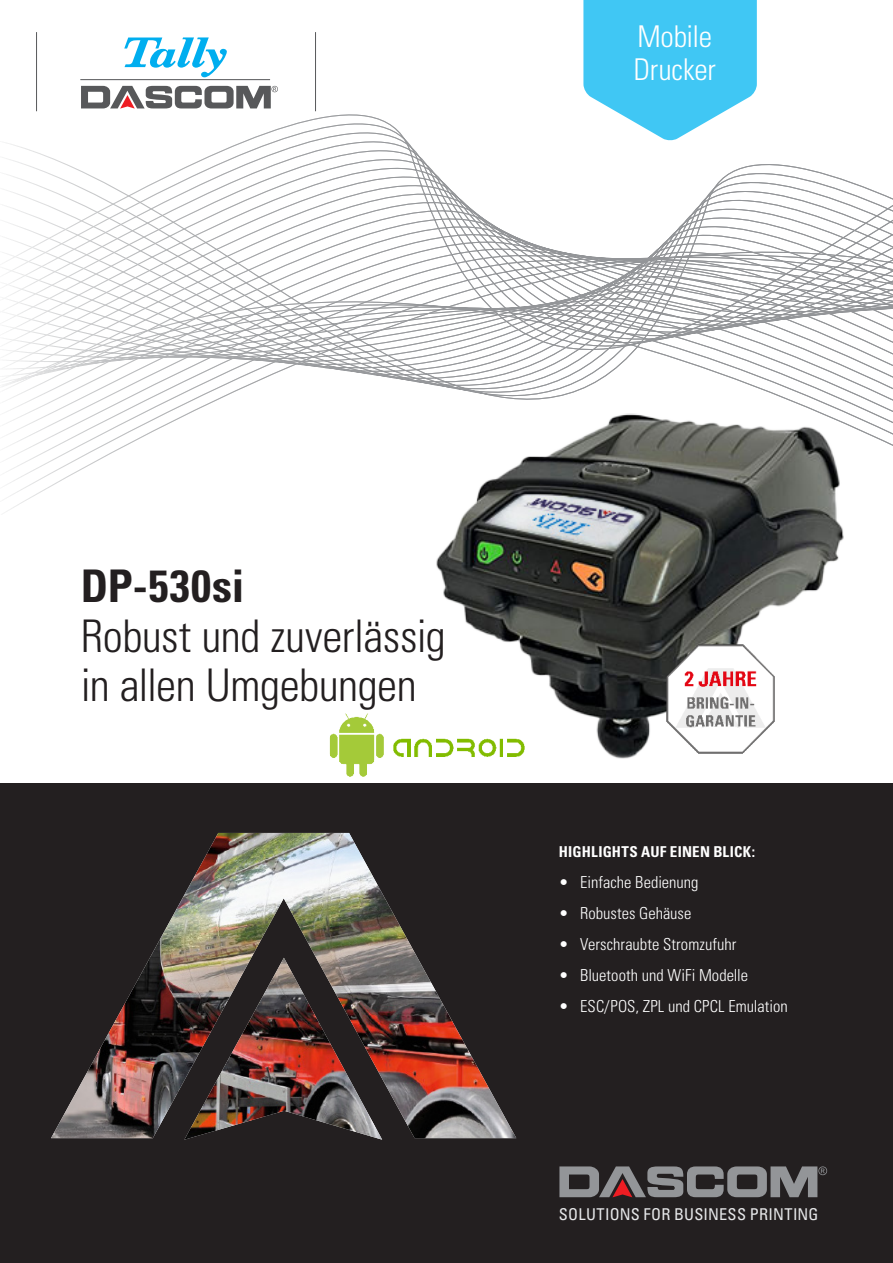
<style>
.page{position:relative;width:893px;height:1263px;background:#fff}
.page>*{position:absolute;margin:0;border:0;box-sizing:border-box;transform-origin:0 0}
.t1{font:300 condensed 45px/49.5px "Univers LT Std";letter-spacing:-.01em;color:#231f20}
.t2{font:700 condensed 45px "Univers LT Std";letter-spacing:.02em;color:#231f20}
.t3{font:300 condensed 30px/33px "Univers LT Std";letter-spacing:-.01em;color:#fff}
.t4{font:300 condensed 16.5px "Univers LT Std";letter-spacing:.005em;color:#fff}
.t5{font:condensed 16.35px "Univers LT Std";letter-spacing:.015em;color:#e6e7e9}
.t6{font:700 condensed 15px "Univers LT Std";letter-spacing:.01em;color:#fff}
.s1{font-family:"Univers"}
</style>
<div class="page">
<div style="left:0;top:783px;width:893px;height:480px;background:#231f20"></div>
<img style="left:51px;top:833px;width:465px;height:305px">
<svg style="left:2px;top:77px;width:891px;height:435px"></svg>
<svg style="left:559px;top:1166px;width:268px;height:31px"></svg>
<hr style="left:36px;top:32px;width:1px;height:79px;background:#57585a">
<hr style="left:315px;top:32px;width:1px;height:79px;background:#57585a">
<svg style="left:124px;top:37px;width:103px;height:40px"></svg>
<hr style="left:80px;top:79px;width:190px;height:1px;background:#57585a">
<svg style="left:81px;top:86px;width:197px;height:23px"></svg>
<svg style="left:583px;top:0;width:174px;height:141px"></svg>
<img style="left:393px;top:738px;width:25px;height:19px">
<img style="left:329px;top:713px;width:55px;height:64px">
<img style="left:418px;top:352px;width:444px;height:407px">
<img style="left:665px;top:643px;width:111px;height:111px">
<h2 class="t3" style="left:633px;top:19px;width:84px">Mobile<br>Drucker</h2>
<h1 class="t2" style="left:81px;top:559px;width:165px">DP-530si</h1>
<h1 class="t1" style="left:81px;top:611px;width:366px">Robust und zuverlässig in allen Umgebungen</h1>
<p class="t6" style="left:559px;top:842px;width:198px">HIGHLIGHTS AUF EINEN BLICK:</p>
<p class="t4" style="left:559px;top:872px;width:141px"><span class="s1">•</span> Einfache Bedienung</p>
<p class="t4" style="left:559px;top:903px;width:134px"><span class="s1">•</span> Robustes Gehäuse</p>
<p class="t4" style="left:559px;top:934px;width:179px"><span class="s1">•</span> Verschraubte Stromzufuhr</p>
<p class="t4" style="left:559px;top:965px;width:191px"><span class="s1">•</span> Bluetooth und WiFi Modelle</p>
<p class="t4" style="left:559px;top:996px;width:230px"><span class="s1">•</span> ESC/POS, ZPL und CPCL Emulation</p>
<p class="t5" style="left:559px;top:1204px;width:261px">SOLUTIONS FOR BUSINESS PRINTING</p>
</div>
